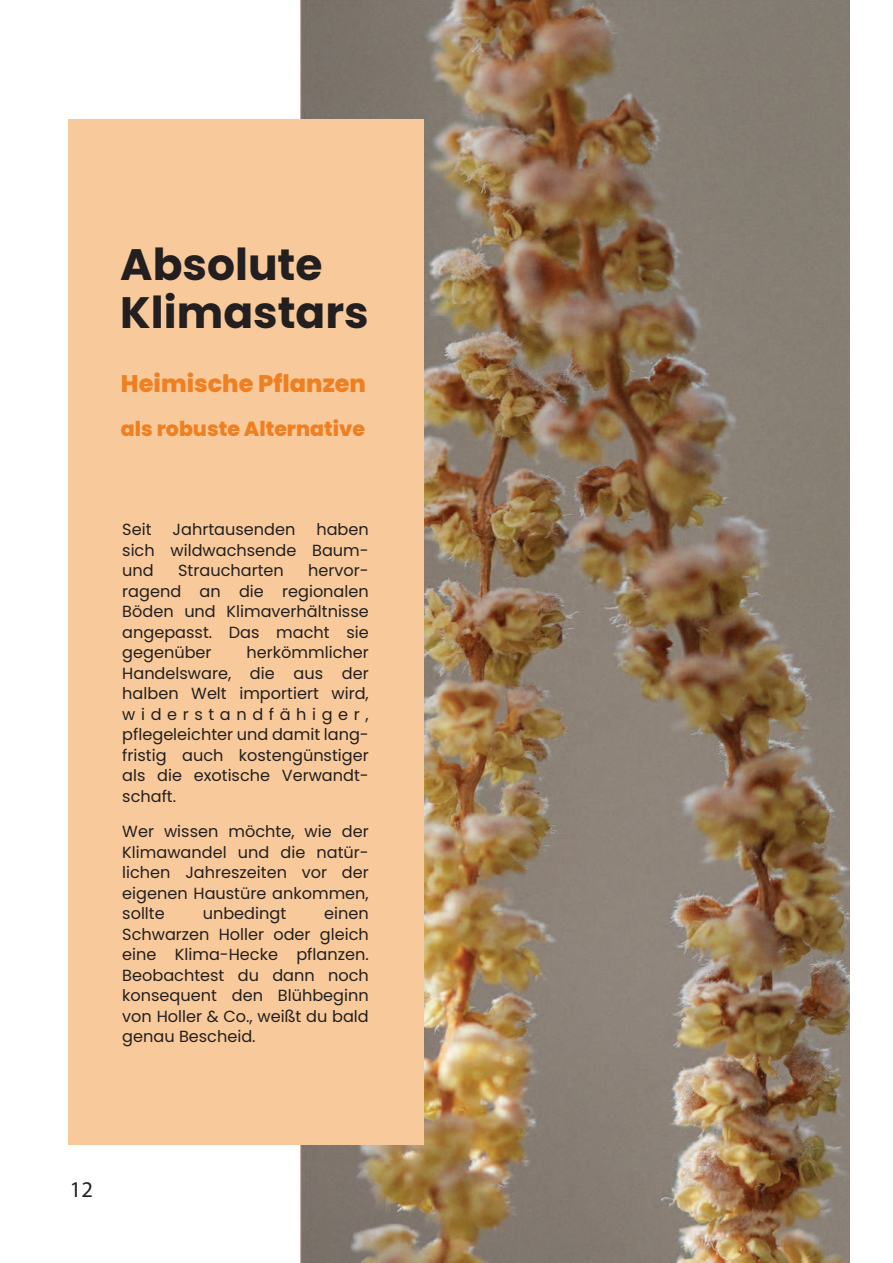
<style>
.page{position:relative;width:893px;height:1263px;background:#fff}
.page>*{position:absolute;margin:0;border:0;box-sizing:border-box;transform-origin:0 0}
.t1{font:700 43.95px/48.3px "Poppins";color:#231f20}
.t2{font:800 24px "Poppins";color:#f07f22}
.t3{font:22.5px "Myriad Pro";color:#231f20}
.t4{font:800 20.55px "Poppins";color:#f07f22}
.t5{font:16.05px/20.5px "Poppins";color:#231f20;text-align:justify}
</style>
<div class="page">
<img style="left:300px;top:0;width:550px;height:1263px">
<div style="left:68px;top:119px;width:355px;height:1026px;background:#f8ca9b"></div>
<h1 class="t1" style="left:120px;top:244px;width:250px">Absolute<br>Klimastars</h1>
<h2 class="t2" style="left:121px;top:373px;width:247px">Heimische Pflanzen</h2>
<p class="t4" style="left:121px;top:419px;width:246px">als robuste Alternative</p>
<p class="t5" style="left:122px;top:519px;width:31px">Seit</p>
<p class="t5" style="left:173px;top:519px;width:124px">Jahrtausenden</p>
<p class="t5" style="left:122px;top:519px;width:248px;text-indent:194px">haben sich wildwachsende Baum&shy;und</p>
<p class="t5" style="left:122px;top:561px;width:248px;text-indent:186px">hervor&shy;ragend an die regionalen Bˆden und Klimaverh‰ltnisse angepasst. Das macht sie gegen¸ber</p>
<p class="t5" style="left:178px;top:561px;width:107px">Straucharten</p>
<p class="t5" style="left:122px;top:643px;width:248px;text-indent:124px">herkˆmmlicher Handelsware, die aus der halben Welt importiert wird, widerstandf‰higer, pflegeleichter und damit lang&shy;fristig auch kosteng¸nstiger als die exotische Verwandt&shy;schaft.</p>
<p class="t5" style="left:122px;top:821px;width:248px">Wer wissen mˆchte, wie der Klimawandel und die nat¸r&shy;lichen Jahreszeiten vor der eigenen Haust¸re ankommen, sollte</p>
<p class="t5" style="left:122px;top:903px;width:248px;text-indent:202px">einen Schwarzen Holler oder gleich eine Klima-Hecke pflanzen.<br>Beobachtest du dann noch konsequent den Bl¸hbeginn von Holler &amp; Co., weiflt du bald genau Bescheid.</p>
<p class="t5" style="left:203px;top:903px;width:85px">unbedingt</p>
<h3 class="t3" style="left:70px;top:1176px;width:25px">12</h3>
</div>
